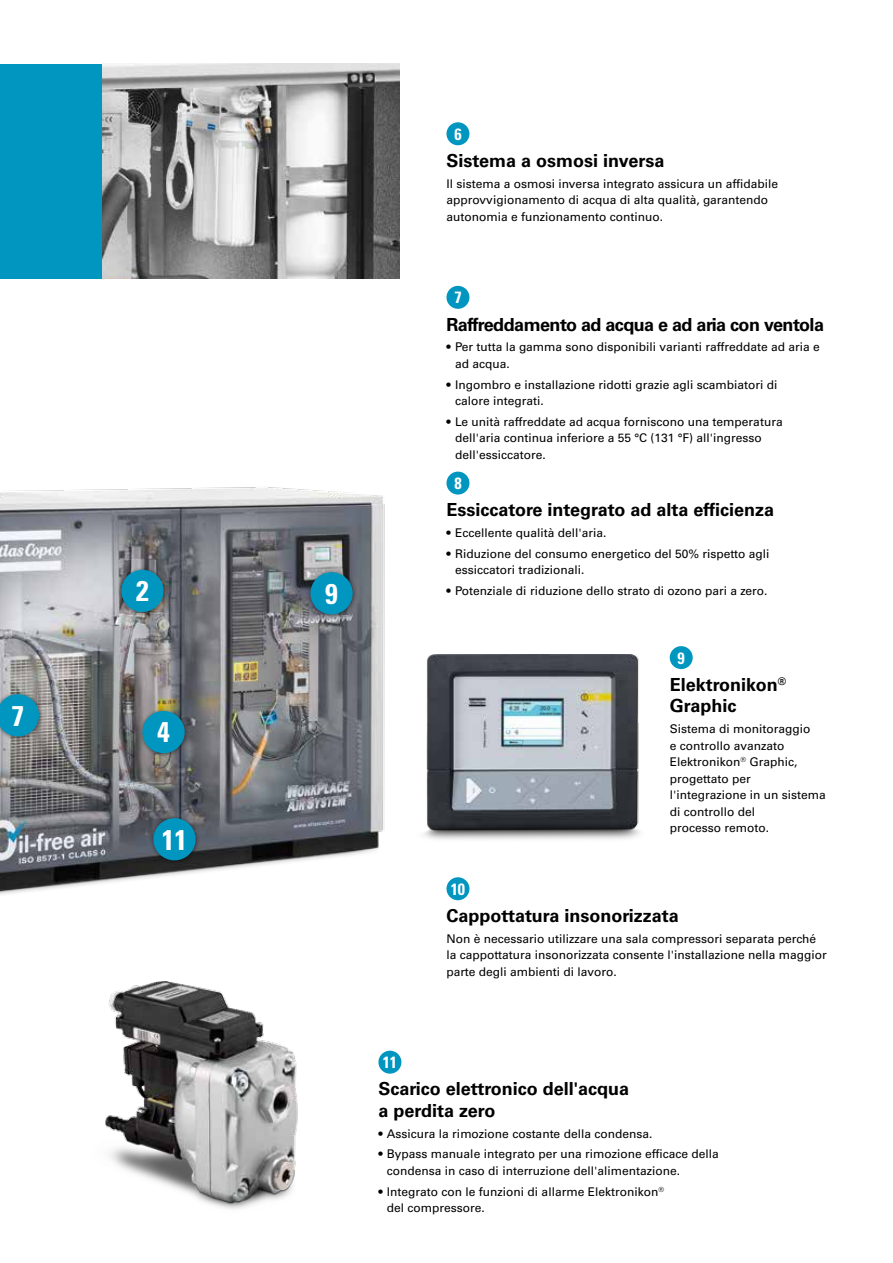
<style>
.page{position:relative;width:893px;height:1263px;background:#fff}
.page>*{position:absolute;margin:0;border:0;box-sizing:border-box;transform-origin:0 0}
.t1{font:700 condensed 28.5px "Univers LT Std";color:#fff}
.t2{font:700 18px/21.6px "Univers LT Std";color:#000}
.t3{font:700 18px "Univers LT Std";letter-spacing:-.03em;color:#000}
.t4{font:700 condensed 16.35px "Univers LT Std";color:#fff}
.t5{font:12px/16.5px "Univers LT Std";color:#000}
</style>
<div class="page">
<div style="left:0;top:64px;width:102px;height:215px;background:#0096c0"></div>
<img style="left:102px;top:64px;width:298px;height:215px">
<img style="left:447px;top:655px;width:193px;height:185px">
<img style="left:0;top:487px;width:447px;height:408px">
<div style="left:149px;top:814px;width:51px;height:51px;background:#000;opacity:.5"></div>
<div style="left:153px;top:818px;width:43px;height:42px;background:#0096c0;border-radius:50%"></div>
<div style="left:306px;top:568px;width:51px;height:51px;background:#000;opacity:.5"></div>
<div style="left:310px;top:572px;width:43px;height:42px;background:#0096c0;border-radius:50%"></div>
<div style="left:138px;top:707px;width:51px;height:51px;background:#000;opacity:.5"></div>
<div style="left:142px;top:711px;width:43px;height:42px;background:#0096c0;border-radius:50%"></div>
<div style="left:117px;top:566px;width:51px;height:51px;background:#000;opacity:.5"></div>
<div style="left:121px;top:570px;width:43px;height:42px;background:#0096c0;border-radius:50%"></div>
<div style="left:0;top:690px;width:44px;height:51px;background:#000;opacity:.5"></div>
<svg style="left:0;top:694px;width:39px;height:42px"></svg>
<img style="left:105px;top:981px;width:193px;height:228px">
<div style="left:446px;top:286px;width:23px;height:23px;background:#0096c0;border-radius:50%"></div>
<div style="left:670px;top:646px;width:23px;height:23px;background:#0096c0;border-radius:50%"></div>
<div style="left:446px;top:877px;width:23px;height:23px;background:#0096c0;border-radius:50%"></div>
<div style="left:446px;top:472px;width:23px;height:22px;background:#0096c0;border-radius:50%"></div>
<div style="left:446px;top:122px;width:23px;height:23px;background:#0096c0;border-radius:50%"></div>
<div style="left:378px;top:1051px;width:23px;height:23px;background:#0096c0;border-radius:50%"></div>
<h1 class="t1" style="left:12px;top:698px;width:14px">7</h1>
<h1 class="t1" style="left:136px;top:574px;width:14px">2</h1>
<h1 class="t1" style="left:157px;top:715px;width:14px">4</h1>
<h1 class="t1" style="left:162px;top:822px;width:27px">11</h1>
<h1 class="t1" style="left:325px;top:576px;width:14px">9</h1>
<h3 class="t4" style="left:454px;top:124px;width:9px">6</h3>
<h2 class="t2" style="left:446px;top:150px;width:219px">Sistema a osmosi inversa</h2>
<p class="t5" style="left:446px;top:175px;width:333px">Il sistema a osmosi inversa integrato assicura un affidabile approvvigionamento di acqua di alta qualità, garantendo autonomia e funzionamento continuo.</p>
<h3 class="t4" style="left:454px;top:287px;width:9px">7</h3>
<h2 class="t3" style="left:446px;top:314px;width:379px">Raffreddamento ad acqua e ad aria con ventola</h2>
<p class="t5" style="left:455px;top:339px;width:366px;text-indent:-9px">• Per tutta la gamma sono disponibili varianti raffreddate ad aria e ad acqua.</p>
<p class="t5" style="left:455px;top:376px;width:324px;text-indent:-9px">• Ingombro e installazione ridotti grazie agli scambiatori di calore integrati.</p>
<p class="t5" style="left:455px;top:413px;width:329px;text-indent:-9px">• Le unità raffreddate ad acqua forniscono una temperatura dell'aria continua inferiore a 55 °C (131 °F) all'ingresso dell'essiccatore.</p>
<h3 class="t4" style="left:454px;top:473px;width:9px">8</h3>
<h2 class="t2" style="left:446px;top:499px;width:329px">Essiccatore integrato ad alta efficienza</h2>
<p class="t5" style="left:446px;top:525px;width:161px">• Eccellente qualità dell'aria.</p>
<p class="t5" style="left:455px;top:545px;width:316px;text-indent:-9px">• Riduzione del consumo energetico del 50% rispetto agli essiccatori tradizionali.</p>
<p class="t5" style="left:446px;top:582px;width:323px">• Potenziale di riduzione dello strato di ozono pari a zero.</p>
<h3 class="t4" style="left:678px;top:648px;width:9px">9</h3>
<h3 class="t4" style="left:451px;top:879px;width:16px">10</h3>
<h2 class="t2" style="left:670px;top:674px;width:118px">Elektronikon<sup>®<br></sup>Graphic</h2>
<p class="t5" style="left:670px;top:721px;width:158px">Sistema di monitoraggio<br>e controllo avanzato<br>Elektronikon<sup>®</sup> Graphic, progettato per l'integrazione in un sistema di controllo del<br>processo remoto.</p>
<h3 class="t4" style="left:383px;top:1052px;width:16px">11</h3>
<h2 class="t2" style="left:446px;top:905px;width:234px">Cappottatura insonorizzata</h2>
<p class="t5" style="left:446px;top:930px;width:382px">Non è necessario utilizzare una sala compressori separata perché la cappottatura insonorizzata consente l'installazione nella maggior parte degli ambienti di lavoro.</p>
<h2 class="t2" style="left:378px;top:1078px;width:252px">Scarico elettronico dell'acqua a perdita zero</h2>
<p class="t5" style="left:378px;top:1125px;width:275px">• Assicura la rimozione costante della condensa.</p>
<p class="t5" style="left:387px;top:1146px;width:333px;text-indent:-9px">• Bypass manuale integrato per una rimozione efficace della condensa in caso di interruzione dell'alimentazione.</p>
<p class="t5" style="left:387px;top:1183px;width:278px;text-indent:-9px">• Integrato con le funzioni di allarme Elektronikon<sup>® </sup>del compressore.</p>
</div>
